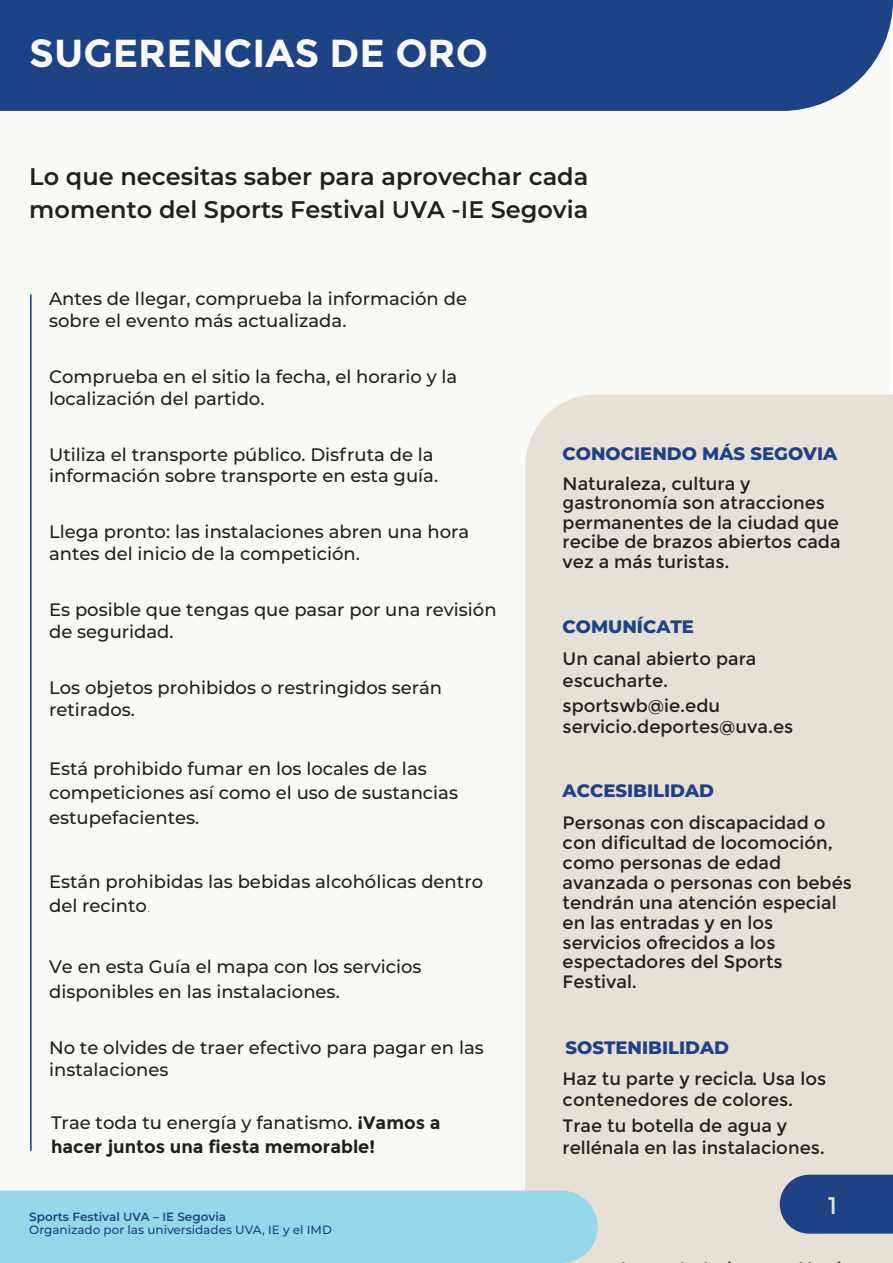
<style>
.page{position:relative;width:893px;height:1263px;background:#fff}
.page>*{position:absolute;margin:0;border:0;box-sizing:border-box;transform-origin:0 0}
.t1{font:700 39px "Montserrat";color:#f9f9f5}
.t2{font:600 24px/32.5px "Montserrat";color:#231f20}
.t3{font:24px "Montserrat";color:#e6e0d6}
.t4{font:500 18px/21.6px "Montserrat";color:#231f20}
.t5{font:18px/19.8px "Montserrat";color:#231f20}
.t6{font:700 18px/23.9px "Montserrat";color:#231f20}
.t7{font:800 18px "Montserrat";color:#1e4286}
.t8{font:500 12px/12.5px "Montserrat";color:#1e4286}
.s1{font-weight:400}
.s2{font-weight:100}
.s3{font-weight:500}
.s4{font-weight:600}
</style>
<div class="page">
<div style="left:0;top:0;width:891px;height:1263px;background:#f9f9f5"></div>
<div style="left:0;top:0;width:893px;height:111px;background:#1e4286"></div>
<div style="left:525px;top:394px;width:368px;height:869px;background:#e6e0d6"></div>
<svg style="left:780px;top:1175px;width:113px;height:59px;background:#294b8a"></svg>
<hr style="left:30px;top:294px;width:2px;height:857px;background:#1e4286">
<div style="left:0;top:1190px;width:598px;height:73px;background:#96d8e9"></div>
<h1 class="t1" style="left:29px;top:30px;width:460px">SUGERENCIAS DE ORO</h1>
<h2 class="t2" style="left:29px;top:159px;width:560px">Lo que necesitas saber para aprovechar cada momento del Sports Festival <span class="s1">UVA</span> -<span class="s1">IE</span> Segovia</h2>
<p class="t4" style="left:49px;top:287px;width:419px">Antes de llegar, comprueba la información de sobre el evento más actualizada.</p>
<p class="t4" style="left:49px;top:365px;width:410px">Comprueba en el sitio la fecha, el horario y la localización del partido.</p>
<p class="t4" style="left:49px;top:443px;width:390px">Utiliza el transporte público. Disfruta de la información sobre transporte en esta guía.</p>
<p class="t4" style="left:49px;top:521px;width:422px">Llega pronto: las instalaciones abren una hora antes del inicio de la competición.</p>
<p class="t4" style="left:49px;top:598px;width:449px">Es posible que tengas que pasar por una revisión de seguridad.</p>
<p class="t4" style="left:49px;top:676px;width:395px">Los objetos prohibidos o restringidos serán retirados.</p>
<p class="t4" style="left:49px;top:755px;width:410px;line-height:24.9px">Está prohibido fumar en los locales de las competiciones así como el uso de sustancias estupefacientes.</p>
<p class="t4" style="left:49px;top:868px;width:436px;line-height:24.6px">Están prohibidas las bebidas alcohólicas dentro del recinto<span class="s2">.</span></p>
<p class="t4" style="left:49px;top:954px;width:374px;line-height:24.6px">Ve en esta Guía el mapa con los servicios disponibles en las instalaciones.</p>
<p class="t4" style="left:49px;top:1036px;width:436px">No te olvides de traer efectivo para pagar en las instalaciones</p>
<p class="t6" style="left:51px;top:1110px;width:391px"><span class="s3">Trae toda tu energía y fanatismo.</span> ¡Vamos a hacer juntos una fiesta memorable!</p>
<p class="t8" style="left:29px;top:1210px;width:304px"><span class="s4">Sports Festival</span> <span class="s1">UVA</span> <span class="s4">–</span> <span class="s1">IE</span> <span class="s4">Segovia<br></span>Organizado por las universidades UVA, IE y el IMD</p>
<p class="t7" style="left:563px;top:441px;width:276px">CONOCIENDO MÁS SEGOVIA</p>
<p class="t5" style="left:563px;top:474px;width:279px">Naturaleza, cultura y gastronomía son atracciones permanentes de la ciudad que recibe de brazos abiertos cada vez a más turistas.</p>
<p class="t7" style="left:563px;top:613px;width:133px">COMUNÍCATE</p>
<p class="t5" style="left:563px;top:647px;width:195px;line-height:22.5px">Un canal abierto para escucharte.</p>
<p class="t5" style="left:563px;top:695px;width:232px;line-height:21.6px">sportswb@ie.edu servicio.deportes@uva.es</p>
<p class="t7" style="left:563px;top:778px;width:153px">ACCESIBILIDAD</p>
<p class="t5" style="left:563px;top:813px;width:291px">Personas con discapacidad o con dificultad de locomoción, como personas de edad avanzada o personas con bebés tendrán una atención especial en las entradas y en los servicios ofrecidos a los espectadores del Sports<br>Festival.</p>
<p class="t7" style="left:566px;top:1034px;width:165px">SOSTENIBILIDAD</p>
<p class="t5" style="left:563px;top:1068px;width:265px;line-height:21.6px">Haz tu parte y recicla. Usa los contenedores de colores.</p>
<p class="t5" style="left:563px;top:1115px;width:264px;line-height:21.6px">Trae tu botella de agua y rellénala en las instalaciones.</p>
<h2 class="t3" style="left:828px;top:1191px;width:11px">1</h2>
</div>
